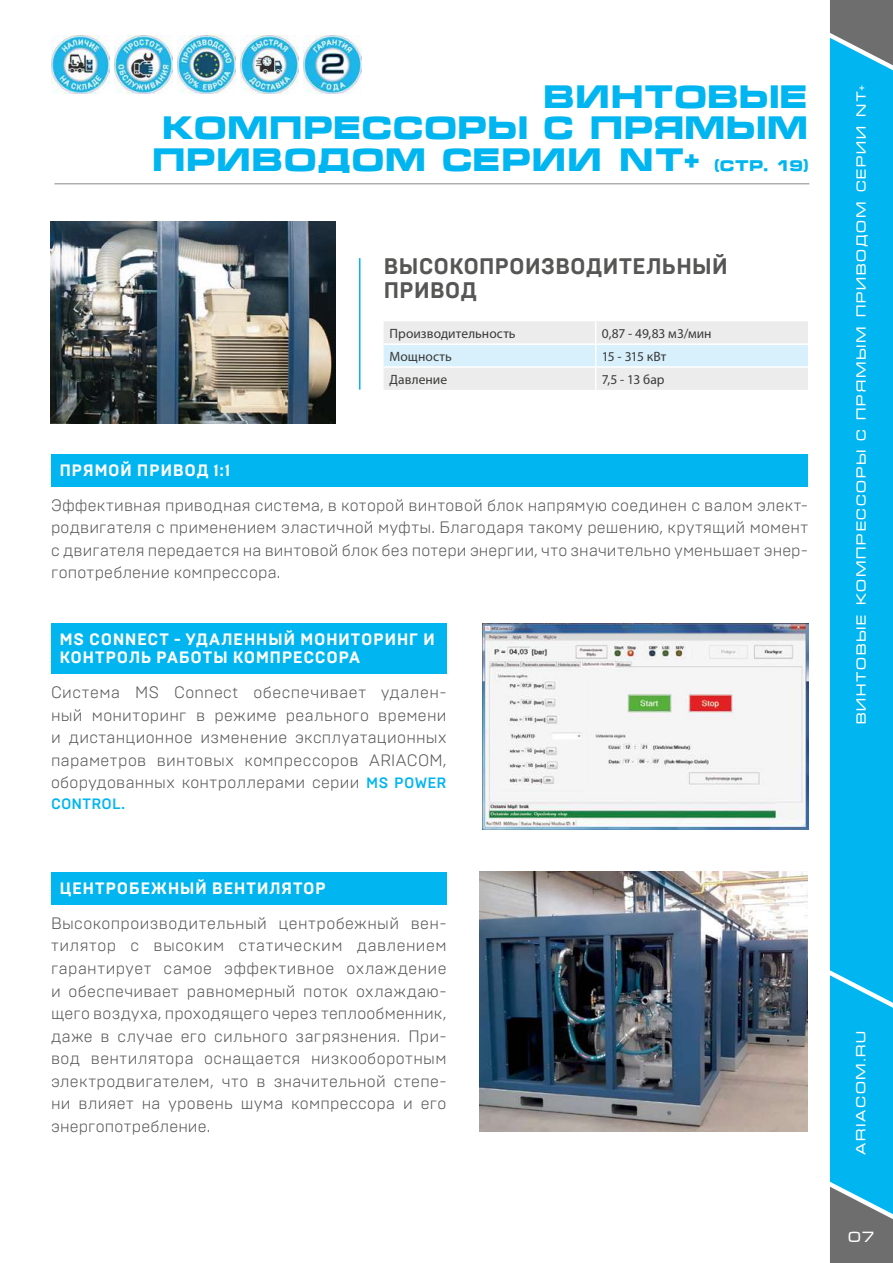
<style>
.page{position:relative;width:893px;height:1263px;background:#fff}
.page>*{position:absolute;margin:0;border:0;box-sizing:border-box;transform-origin:0 0}
.t1{font:700 31.5px/31.5px "Micra";letter-spacing:-.045em;color:#00b5f0;text-align:right}
.t2{font:700 22.5px/24px "Brutal Type";color:#565655}
.t3{font:300 16.5px/22.5px "Brutal Type";letter-spacing:.015em;color:#565655;text-align:justify}
.t4{font:700 16.5px/18px "Brutal Type";letter-spacing:.035em;color:#fff}
.t5{font:500 15px "Brutal Type";letter-spacing:.015em;color:#00b5f0}
.t6{font:15px "Micra";color:#fff}
.t7{font:13.5px "Myriad Pro";letter-spacing:.005em;color:#3a3a39}
.t8{font:13.5px "Micra";letter-spacing:.08em;color:#fff}
.s1{font-size:15px}
.s2{font-weight:500;font-size:15px;color:#00b5f0}
</style>
<div class="page">
<hr style="left:54px;top:183px;width:755px;height:1px;background:#868786">
<div style="left:51px;top:454px;width:757px;height:32px;background:#00b5f0"></div>
<div style="left:51px;top:623px;width:395px;height:51px;background:#00b5f0"></div>
<div style="left:51px;top:872px;width:395px;height:32px;background:#00b5f0"></div>
<img style="left:51px;top:222px;width:285px;height:202px">
<img style="left:483px;top:624px;width:326px;height:206px">
<img style="left:479px;top:871px;width:329px;height:260px">
<img style="left:240px;top:36px;width:58px;height:58px">
<img style="left:177px;top:36px;width:58px;height:58px">
<img style="left:114px;top:36px;width:58px;height:58px">
<img style="left:51px;top:36px;width:58px;height:58px">
<img style="left:303px;top:36px;width:59px;height:58px">
<hr style="left:359px;top:258px;width:1px;height:132px;background:#00b5f0">
<svg style="left:384px;top:321px;width:424px;height:69px;background:#e6edf1"></svg>
<div style="left:830px;top:76px;width:63px;height:1111px;background:#00b5f0"></div>
<svg style="left:830px;top:1187px;width:63px;height:76px;background:#66818a"></svg>
<svg style="left:830px;top:0;width:63px;height:76px;background:#578b9c"></svg>
<h1 class="t1" style="left:151px;top:80px;width:660px">ВИНТОВЫЕ<br>КОМПРЕССОРЫ С ПРЯМЫМ<br>ПРИВОДОМ СЕРИИ NT+ <span class="s1">(СТР. 19)</span></h1>
<h2 class="t2" style="left:384px;top:254px;width:346px">ВЫСОКОПРОИЗВОДИТЕЛЬНЫЙ<br>ПРИВОД</h2>
<p class="t7" style="left:390px;top:325px;width:128px">Производительность</p>
<p class="t7" style="left:602px;top:325px;width:111px">0,87 - 49,83 м3/мин</p>
<p class="t7" style="left:390px;top:348px;width:64px">Мощность</p>
<p class="t7" style="left:602px;top:348px;width:66px">15 - 315 кВт</p>
<p class="t7" style="left:390px;top:371px;width:59px">Давление</p>
<p class="t7" style="left:602px;top:371px;width:64px">7,5 - 13 бар</p>
<p class="t4" style="left:60px;top:461px;width:172px">ПРЯМОЙ ПРИВОД 1:1</p>
<p class="t3" style="left:51px;top:494px;width:758px">Эффективная приводная система, в которой винтовой блок напрямую соединен с валом элект&shy;родвигателя с применением эластичной муфты. Благодаря такому решению, крутящий момент с двигателя передается на винтовой блок без потери энергии, что значительно уменьшает энер&shy;гопотребление компрессора.</p>
<p class="t4" style="left:60px;top:630px;width:377px">MS CONNECT - УДАЛЕННЫЙ МОНИТОРИНГ И<br>КОНТРОЛЬ РАБОТЫ КОМПРЕССОРА</p>
<p class="t3" style="left:51px;top:681px;width:397px">Система MS Connect обеспечивает удален&shy;ный мониторинг в режиме реального времени и дистанционное изменение эксплуатационных параметров винтовых компрессоров ARIACOM, оборудованных контроллерами серии <span class="s2">MS POWER</span></p>
<p class="t5" style="left:51px;top:795px;width:76px">CONTROL.</p>
<p class="t4" style="left:60px;top:879px;width:268px">ЦЕНТРОБЕЖНЫЙ ВЕНТИЛЯТОР</p>
<p class="t3" style="left:51px;top:912px;width:397px">Высокопроизводительный центробежный вен&shy;тилятор с высоким статическим давлением гарантирует самое эффективное охлаждение и обеспечивает равномерный поток охлаждаю&shy;щего воздуха, проходящего через теплообменник, даже в случае его сильного загрязнения. При&shy;вод вентилятора оснащается низкооборотным электродвигателем, что в значительной степе&shy;ни влияет на уровень шума компрессора и его энергопотребление.</p>
<p class="t8" style="left:854px;top:724px;width:640px;rotate:-90deg">ВИНТОВЫЕ КОМПРЕССОРЫ С ПРЯМЫМ ПРИВОДОМ СЕРИИ NT+</p>
<p class="t8" style="left:854px;top:1155px;width:126px;rotate:-90deg">ARIACOM.RU</p>
<p class="t6" style="left:848px;top:1229px;width:29px">07</p>
</div>
